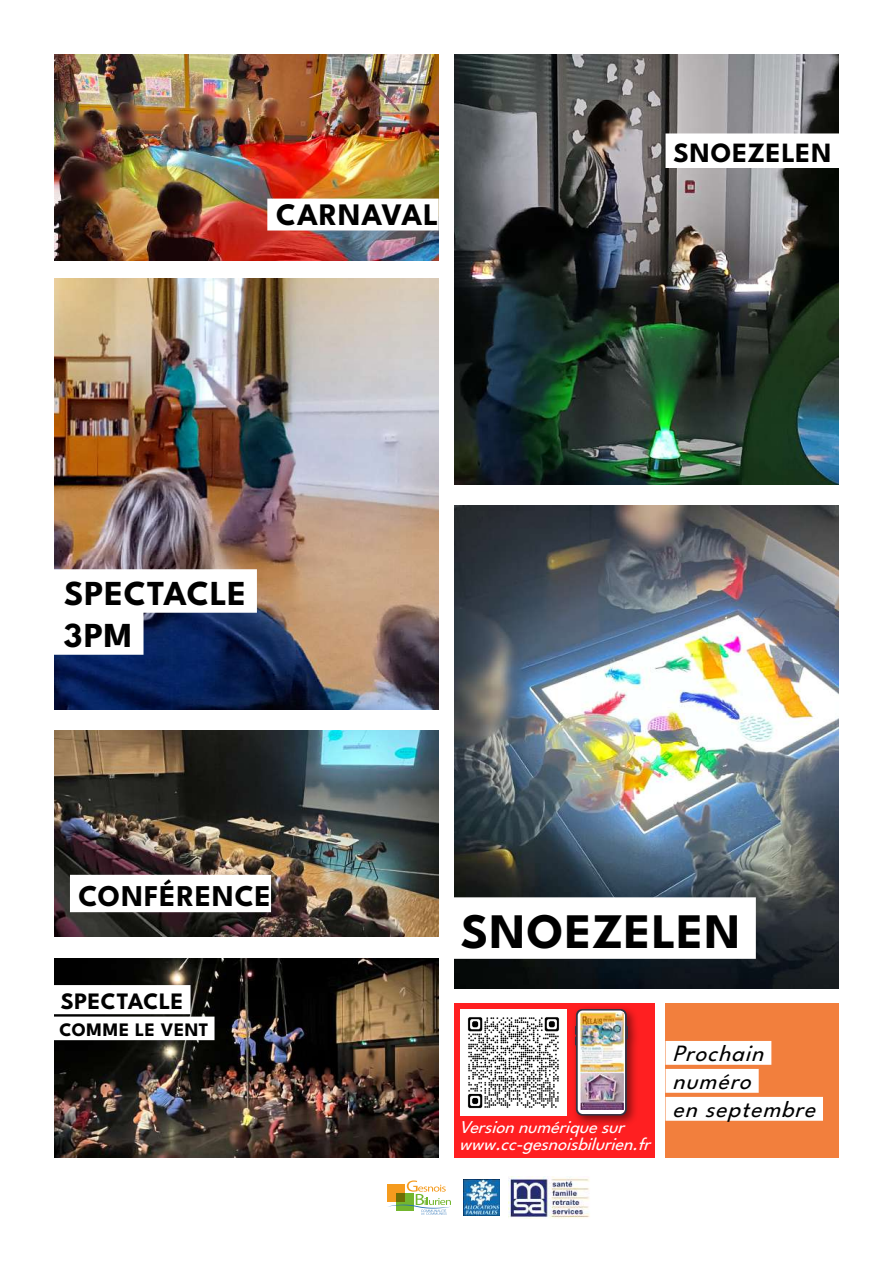
<style>
.page{position:relative;width:893px;height:1263px;background:#fff}
.page>*{position:absolute;margin:0;border:0;box-sizing:border-box;transform-origin:0 0}
.t1{font:700 49.5px "League Spartan";letter-spacing:.025em;color:#000}
.t2{font:700 34.95px/42px "League Spartan";letter-spacing:.015em;color:#000}
.t3{font:700 31.2px "League Spartan";letter-spacing:.02em;color:#000}
.t4{font:700 30.15px "League Spartan";letter-spacing:.03em;color:#000}
.t5{font:700 27.9px "League Spartan";letter-spacing:.03em;color:#000}
.t6{font:700 23.55px "League Spartan";letter-spacing:.015em;color:#000}
.t7{font:italic 23.25px/27.9px "League Spartan";color:#000}
.t8{font:700 19.05px "League Spartan";letter-spacing:.03em;color:#000}
.t9{font:italic 18px/16.5px "League Spartan";color:#fff}
</style>
<div class="page">
<img style="left:54px;top:54px;width:385px;height:207px">
<img style="left:54px;top:730px;width:385px;height:207px">
<img style="left:54px;top:959px;width:385px;height:199px">
<img style="left:54px;top:278px;width:385px;height:431px">
<img style="left:454px;top:54px;width:385px;height:431px">
<img style="left:454px;top:506px;width:385px;height:482px">
<svg style="left:387px;top:1180px;width:64px;height:35px"></svg>
<img style="left:463px;top:1179px;width:37px;height:37px">
<img style="left:509px;top:1177px;width:81px;height:41px">
<div style="left:665px;top:1003px;width:174px;height:155px;background:#f27f3d"></div>
<div style="left:665px;top:1041px;width:106px;height:24px;background:#fff"></div>
<div style="left:665px;top:1069px;width:94px;height:24px;background:#fff"></div>
<div style="left:665px;top:1097px;width:158px;height:24px;background:#fff"></div>
<div style="left:454px;top:1003px;width:201px;height:155px;background:#ff1f21"></div>
<div style="left:54px;top:569px;width:203px;height:44px;background:#fff"></div>
<div style="left:54px;top:611px;width:90px;height:44px;background:#fff"></div>
<div style="left:70px;top:875px;width:201px;height:37px;background:#fff"></div>
<div style="left:54px;top:985px;width:137px;height:29px;background:#fff"></div>
<div style="left:54px;top:1016px;width:161px;height:24px;background:#fff"></div>
<div style="left:665px;top:133px;width:175px;height:35px;background:#fff"></div>
<div style="left:446px;top:897px;width:310px;height:62px;background:#fff"></div>
<div style="left:267px;top:199px;width:172px;height:31px;background:#fff"></div>
<img style="left:460px;top:1009px;width:107px;height:106px">
<div style="left:570px;top:1004px;width:69px;height:123px;background:#000;opacity:.49"></div>
<svg style="left:575px;top:1009px;width:53px;height:106px"></svg>
<div style="left:578px;top:1010px;width:47px;height:104px;background:linear-gradient(to right,#fff,#fff);border-radius:5px"></div>
<img style="left:580px;top:1012px;width:43px;height:98px">
<h3 class="t3" style="left:276px;top:190px;width:164px">CARNAVAL</h3>
<h3 class="t5" style="left:673px;top:131px;width:160px">SNOEZELEN</h3>
<h2 class="t2" style="left:64px;top:570px;width:184px">SPECTACLE<br>3PM</h2>
<h3 class="t4" style="left:79px;top:872px;width:194px">CONFÉRENCE</h3>
<h3 class="t6" style="left:61px;top:983px;width:124px">SPECTACLE</h3>
<p class="t8" style="left:59px;top:1015px;width:151px">COMME LE VENT</p>
<h1 class="t1" style="left:461px;top:892px;width:281px">SNOEZELEN</h1>
<p class="t9" style="left:459px;top:1117px;width:199px">Versionnumériquesur www.cc-gesnoisbilurien.fr</p>
<p class="t7" style="left:672px;top:1037px;width:153px">Prochain numéro enseptembre</p>
</div>
